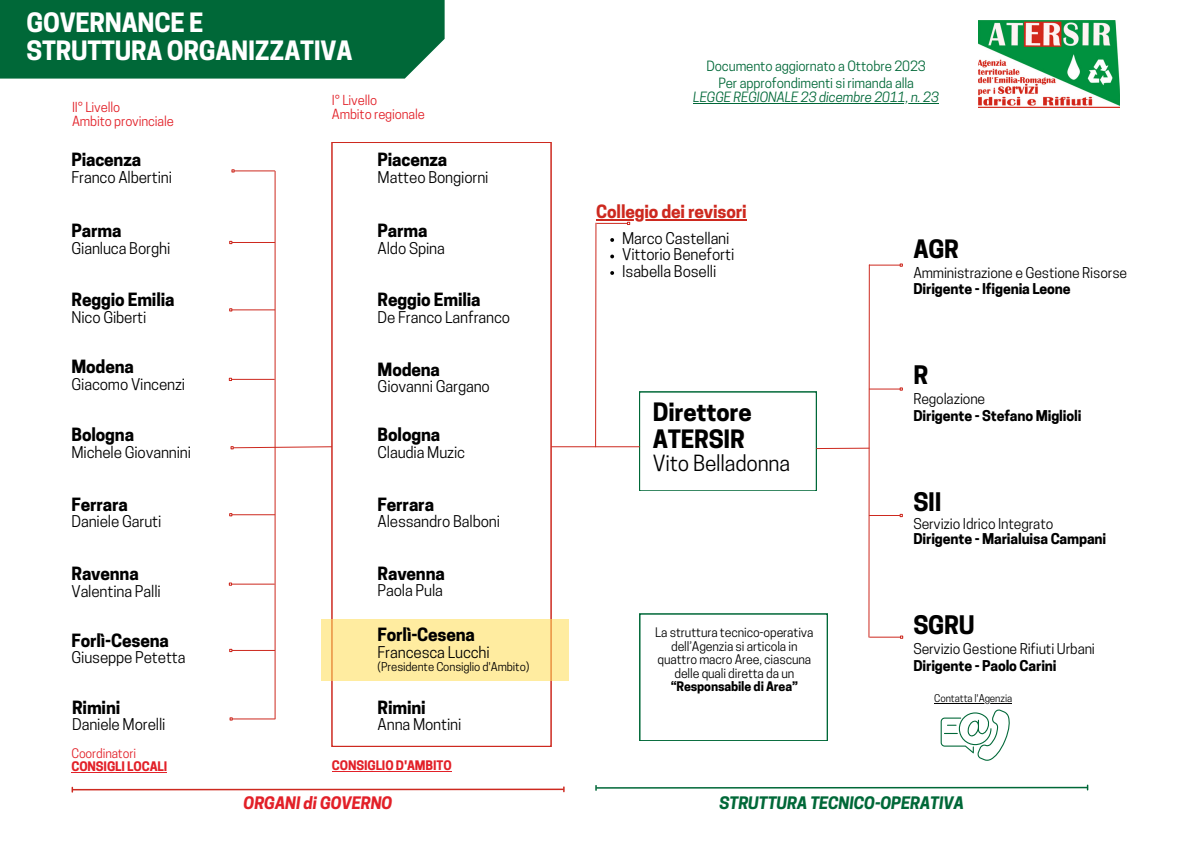
<style>
.page{position:relative;width:1191px;height:843px;background:#fff}
.page>*{position:absolute;margin:0;border:0;box-sizing:border-box;transform-origin:0 0}
.t1{font:700 25px "Cooper Hewitt";letter-spacing:-.01em;color:#fff}
.t2{font:700 24px "Cooper Hewitt";letter-spacing:-.01em;color:#000}
.t3{font:700 23.8px/26.4px "Cooper Hewitt";letter-spacing:-.01em;color:#000}
.t4{font:20.9px "Cooper Hewitt";letter-spacing:-.01em;color:#000}
.t5{font:700 17.1px "Cooper Hewitt";letter-spacing:-.01em;color:#000}
.t6{font:700 17.1px "Cooper Hewitt";letter-spacing:-.01em;color:#cd291f}
.t7{font:italic 700 16.2px "Cooper Hewitt";letter-spacing:-.01em;color:#006838}
.t8{font:italic 700 16.2px "Cooper Hewitt";letter-spacing:-.01em;color:#e22028}
.t9{font:15.2px "Cooper Hewitt";letter-spacing:-.01em;color:#000}
.t10{font:700 14px "Cooper Hewitt";letter-spacing:-.01em;color:#000}
.t11{font:14px "Cooper Hewitt";letter-spacing:-.01em;color:#000}
.t12{font:13.3px "Cooper Hewitt";letter-spacing:-.01em;color:#006838}
.t13{font:italic 13.3px "Cooper Hewitt";letter-spacing:-.01em;color:#006838}
.t14{font:13px "Cooper Hewitt";letter-spacing:-.01em;color:#e22028}
.t15{font:12.4px/13.6px "Cooper Hewitt";letter-spacing:-.01em;color:#000;text-align:center}
.t16{font:700 12.4px "Cooper Hewitt";letter-spacing:-.01em;color:#e22028}
.t17{font:12.4px "Cooper Hewitt";letter-spacing:-.01em;color:#e22028}
.t18{font:11.4px "Cooper Hewitt";letter-spacing:-.01em;color:#000}
.t19{font:10px "Cooper Hewitt";letter-spacing:-.01em;color:#000}
.s1{font-weight:700}
</style>
<div class="page">
<img style="left:978px;top:20px;width:141px;height:88px">
<hr style="left:275px;top:171px;width:1px;height:547px;background:#cd291f">
<hr style="left:234px;top:170px;width:41px;height:1px;background:#cd291f">
<hr style="left:232px;top:242px;width:43px;height:1px;background:#cd291f">
<hr style="left:232px;top:309px;width:43px;height:1px;background:#cd291f">
<hr style="left:232px;top:379px;width:42px;height:1px;background:#cd291f">
<svg style="left:332px;top:142px;width:219px;height:604px"></svg>
<svg style="left:230px;top:446px;width:102px;height:3px"></svg>
<hr style="left:232px;top:514px;width:43px;height:1px;background:#cd291f">
<hr style="left:232px;top:583px;width:42px;height:1px;background:#cd291f">
<hr style="left:232px;top:650px;width:43px;height:1px;background:#cd291f">
<hr style="left:551px;top:446px;width:88px;height:1px;background:#cd291f">
<hr style="left:869px;top:265px;width:30px;height:1px;background:#cd291f">
<hr style="left:869px;top:636px;width:31px;height:1px;background:#cd291f">
<div style="left:0;top:0;width:444px;height:79px;background:#006838"></div>
<hr style="left:232px;top:718px;width:43px;height:1px;background:#cd291f">
<svg style="left:72px;top:786px;width:492px;height:5px"></svg>
<svg style="left:610px;top:238px;width:4px;height:4px"></svg>
<svg style="left:610px;top:254px;width:4px;height:4px"></svg>
<svg style="left:610px;top:271px;width:4px;height:4px"></svg>
<hr style="left:596px;top:219px;width:150px;height:1px;background:#cd291f">
<div style="left:321px;top:619px;width:247px;height:61px;background:#ffeca0"></div>
<svg style="left:594px;top:222px;width:2px;height:225px"></svg>
<hr style="left:596px;top:223px;width:31px;height:1px;background:#cd291f">
<svg style="left:595px;top:785px;width:493px;height:4px"></svg>
<svg style="left:639px;top:264px;width:231px;height:476px"></svg>
<hr style="left:869px;top:388px;width:30px;height:1px;background:#cd291f">
<hr style="left:869px;top:515px;width:30px;height:1px;background:#cd291f">
<svg style="left:940px;top:709px;width:70px;height:51px"></svg>
<hr style="left:71px;top:772px;width:96px;height:1px;background:#e22028">
<hr style="left:332px;top:770px;width:119px;height:1px;background:#e22028">
<hr style="left:693px;top:103px;width:245px;height:1px;background:#006838">
<hr style="left:934px;top:702px;width:77px;height:1px;background:#000">
<p class="t1" style="left:27px;top:14px;width:178px">GOVERNANCE E</p>
<p class="t1" style="left:27px;top:41px;width:327px">STRUTTURA ORGANIZZATIVA</p>
<p class="t14" style="left:72px;top:102px;width:50px">II° Livello</p>
<p class="t14" style="left:72px;top:116px;width:103px">Ambito provinciale</p>
<p class="t5" style="left:71px;top:153px;width:71px">Piacenza</p>
<p class="t9" style="left:71px;top:171px;width:102px">Franco Albertini</p>
<p class="t5" style="left:71px;top:224px;width:51px">Parma</p>
<p class="t9" style="left:71px;top:242px;width:100px">Gianluca Borghi</p>
<p class="t5" style="left:71px;top:293px;width:104px">Reggio Emilia</p>
<p class="t9" style="left:71px;top:311px;width:76px">Nico Giberti</p>
<p class="t5" style="left:71px;top:360px;width:64px">Modena</p>
<p class="t9" style="left:71px;top:378px;width:115px">Giacomo Vincenzi</p>
<p class="t5" style="left:71px;top:428px;width:64px">Bologna</p>
<p class="t9" style="left:71px;top:446px;width:121px">Michele Giovannini</p>
<p class="t5" style="left:71px;top:497px;width:58px">Ferrara</p>
<p class="t9" style="left:71px;top:515px;width:91px">Daniele Garuti</p>
<p class="t5" style="left:71px;top:567px;width:69px">Ravenna</p>
<p class="t9" style="left:71px;top:585px;width:91px">Valentina Palli</p>
<p class="t5" style="left:71px;top:634px;width:99px">Forlì-Cesena</p>
<p class="t9" style="left:71px;top:651px;width:116px">Giuseppe Petetta</p>
<p class="t5" style="left:72px;top:700px;width:50px">Rimini</p>
<p class="t9" style="left:72px;top:718px;width:95px">Daniele Morelli</p>
<p class="t14" style="left:332px;top:95px;width:47px">I° Livello</p>
<p class="t14" style="left:332px;top:110px;width:94px">Ambito regionale</p>
<p class="t5" style="left:377px;top:153px;width:71px">Piacenza</p>
<p class="t9" style="left:377px;top:171px;width:112px">Matteo Bongiorni</p>
<p class="t5" style="left:377px;top:224px;width:51px">Parma</p>
<p class="t9" style="left:377px;top:242px;width:69px">Aldo Spina</p>
<p class="t5" style="left:377px;top:293px;width:104px">Reggio Emilia</p>
<p class="t9" style="left:377px;top:311px;width:134px">De Franco Lanfranco</p>
<p class="t5" style="left:377px;top:363px;width:64px">Modena</p>
<p class="t9" style="left:377px;top:381px;width:114px">Giovanni Gargano</p>
<p class="t5" style="left:377px;top:428px;width:64px">Bologna</p>
<p class="t9" style="left:377px;top:446px;width:89px">Claudia Muzic</p>
<p class="t5" style="left:377px;top:497px;width:58px">Ferrara</p>
<p class="t9" style="left:377px;top:515px;width:124px">Alessandro Balboni</p>
<p class="t5" style="left:377px;top:566px;width:69px">Ravenna</p>
<p class="t9" style="left:377px;top:584px;width:67px">Paola Pula</p>
<p class="t5" style="left:377px;top:628px;width:99px">Forlì-Cesena</p>
<p class="t9" style="left:377px;top:646px;width:114px">Francesca Lucchi</p>
<p class="t18" style="left:377px;top:662px;width:153px">(Presidente Consiglio d'Ambito)</p>
<p class="t5" style="left:377px;top:700px;width:50px">Rimini</p>
<p class="t9" style="left:377px;top:718px;width:85px">Anna Montini</p>
<p class="t17" style="left:71px;top:748px;width:66px">Coordinatori</p>
<p class="t16" style="left:71px;top:762px;width:97px">CONSIGLI LOCALI</p>
<p class="t16" style="left:332px;top:760px;width:121px">CONSIGLIO D'AMBITO</p>
<p class="t12" style="left:706px;top:61px;width:221px">Documento aggiornato a Ottobre 2023</p>
<p class="t12" style="left:718px;top:78px;width:197px">Per approfondimenti si rimanda alla</p>
<p class="t13" style="left:693px;top:92px;width:247px">LEGGE REGIONALE 23 dicembre 2011, n. 23</p>
<p class="t6" style="left:596px;top:205px;width:152px">Collegio dei revisori</p>
<p class="t9" style="left:622px;top:232px;width:109px">Marco Castellani</p>
<p class="t9" style="left:622px;top:249px;width:114px">Vittorio Beneforti</p>
<p class="t9" style="left:622px;top:265px;width:96px">Isabella Boselli</p>
<p class="t3" style="left:652px;top:402px;width:100px">Direttore<br>ATERSIR</p>
<p class="t4" style="left:652px;top:455px;width:139px">Vito Belladonna</p>
<p class="t15" style="left:655px;top:626px;width:160px">La struttura tecnico-operativa dell’Agenzia si articola in quattro macro Aree, ciascuna delle quali diretta da un <span class="s1">“Responsabile di Area”</span></p>
<p class="t3" style="left:913px;top:239px;width:47px">AGR</p>
<p class="t11" style="left:913px;top:267px;width:215px">Amministrazione e Gestione Risorse</p>
<p class="t10" style="left:913px;top:284px;width:159px">Dirigente - Ifigenia Leone</p>
<p class="t2" style="left:913px;top:366px;width:16px">R</p>
<p class="t11" style="left:913px;top:394px;width:73px">Regolazione</p>
<p class="t10" style="left:913px;top:410px;width:169px">Dirigente - Stefano Miglioli</p>
<p class="t2" style="left:913px;top:492px;width:30px">SII</p>
<p class="t11" style="left:913px;top:518px;width:141px">Servizio Idrico Integrato</p>
<p class="t10" style="left:913px;top:533px;width:194px">Dirigente - Marialuisa Campani</p>
<p class="t2" style="left:913px;top:615px;width:63px">SGRU</p>
<p class="t11" style="left:913px;top:643px;width:183px">Servizio Gestione Rifiuti Urbani</p>
<p class="t10" style="left:913px;top:660px;width:145px">Dirigente - Paolo Carini</p>
<p class="t19" style="left:934px;top:694px;width:79px">Contatta l'Agenzia</p>
<p class="t8" style="left:243px;top:796px;width:150px">ORGANI di GOVERNO</p>
<p class="t7" style="left:719px;top:796px;width:246px">STRUTTURA TECNICO-OPERATIVA</p>
</div>
